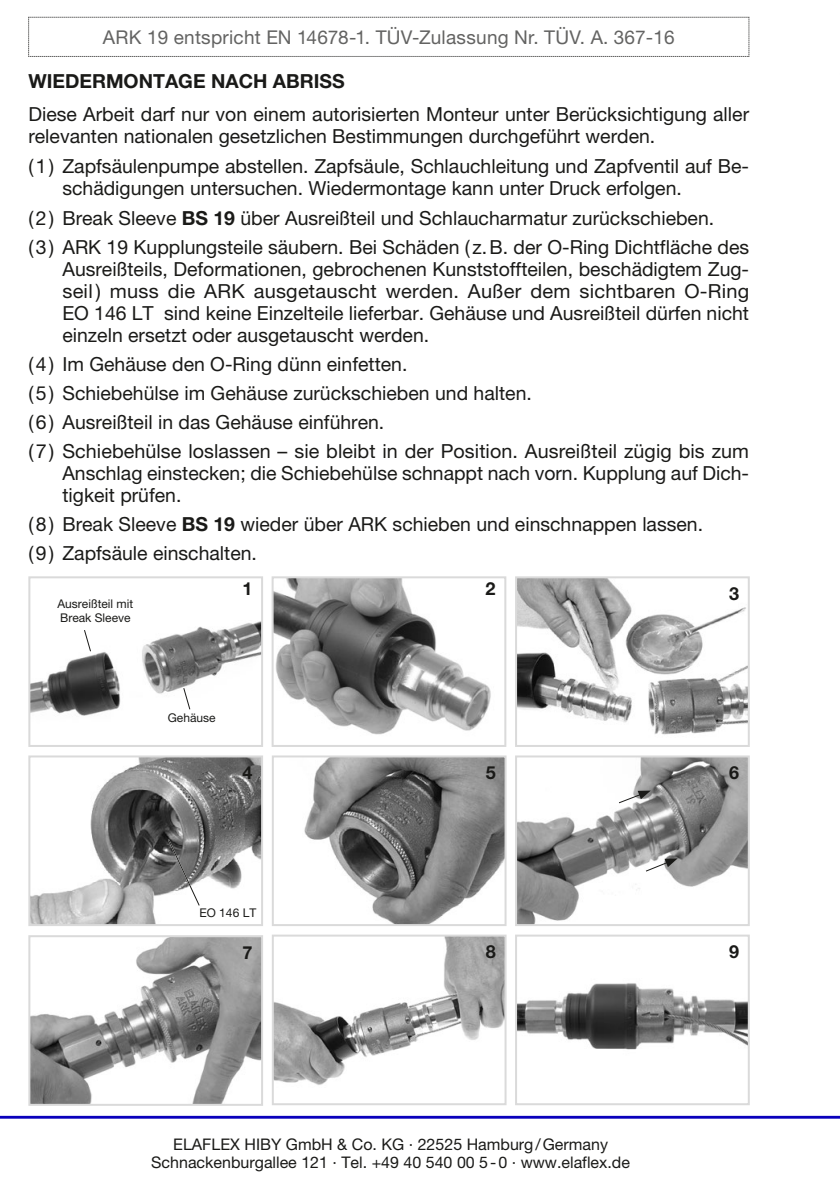
<style>
.page{position:relative;width:840px;height:1191px;background:#fff}
.page>*{position:absolute;margin:0;border:0;box-sizing:border-box;transform-origin:0 0}
.Einzug_abc{font:19.4px/22px "Helvetica Neue LTW1 G";color:#1a1a18;text-align:justify}
.Überschrift{font:19.4px/22px "Helvetica Neue LTW1 G";color:#1a1a18}
.Überschrift-2{font:700 19.4px "Helvetica Neue LTW1 G";color:#1a1a18}
.t1{font:19px "Helvetica Neue LTW1 G";letter-spacing:.01em;color:#636362}
.t2{font:700 18px "Helvetica Neue LTW1 G";color:#1a1a18}
.t3{font:16px/17.8px "Helvetica Neue LTW1 G";color:#1a1a18;text-align:center}
.Überschrift-3{font:12px/14.4px "Helvetica Neue LTW1 G";color:#1a1a18}
.s1{font-weight:700}
</style>
<div class="page">
<hr style="left:0;top:1115px;width:839px;height:3px;background:#0a00bc">
<svg style="left:28px;top:17px;width:721px;height:40px"></svg>
<img style="left:31px;top:621px;width:229px;height:95px">
<div style="left:28px;top:576px;width:235px;height:171px;border:2px solid #dadada"></div>
<img style="left:274px;top:579px;width:217px;height:156px">
<div style="left:271px;top:576px;width:235px;height:171px;border:2px solid #dadada"></div>
<svg style="left:183px;top:687px;width:7px;height:23px"></svg>
<img style="left:517px;top:579px;width:229px;height:156px">
<div style="left:514px;top:576px;width:235px;height:171px;border:2px solid #dadada"></div>
<img style="left:31px;top:758px;width:229px;height:165px">
<div style="left:28px;top:755px;width:235px;height:171px;border:2px solid #dadada"></div>
<img style="left:517px;top:983px;width:229px;height:67px">
<div style="left:514px;top:934px;width:235px;height:171px;border:2px solid #dadada"></div>
<img style="left:275px;top:937px;width:228px;height:148px">
<div style="left:272px;top:934px;width:234px;height:171px;border:2px solid #dadada"></div>
<img style="left:31px;top:938px;width:229px;height:164px">
<div style="left:28px;top:935px;width:235px;height:170px;border:2px solid #dadada"></div>
<img style="left:517px;top:758px;width:229px;height:165px">
<div style="left:514px;top:755px;width:235px;height:171px;border:2px solid #dadada"></div>
<img style="left:304px;top:758px;width:199px;height:165px">
<div style="left:272px;top:755px;width:234px;height:171px;border:2px solid #dadada"></div>
<svg style="left:84px;top:629px;width:7px;height:23px"></svg>
<svg style="left:167px;top:838px;width:34px;height:69px"></svg>
<svg style="left:617px;top:790px;width:33px;height:14px"></svg>
<svg style="left:644px;top:858px;width:33px;height:14px"></svg>
<p class="t1" style="left:103px;top:25px;width:573px">ARK 19 entspricht EN 14678-1. TÜV-Zulassung Nr. TÜV. A. 367-16</p>
<p class="Überschrift-2" style="left:28px;top:69px;width:318px">WIEDERMONTAGE NACH ABRISS</p>
<p class="Überschrift" style="left:28px;top:103px;width:721px">Diese Arbeit darf nur von einem autorisierten Monteur unter Berücksichtigung aller relevanten nationalen gesetzlichen Bestimmungen durchgeführt werden.</p>
<p class="Einzug_abc" style="left:62px;top:155px;width:687px;text-indent:-34px">(1) Zapfsäulenpumpe abstellen. Zapfsäule, Schlauchleitung und Zapfventil auf Be&shy;schädigungen untersuchen. Wiedermontage kann unter Druck erfolgen.</p>
<p class="Einzug_abc" style="left:28px;top:206px;width:687px">(2) Break Sleeve <span class="s1">BS 19</span> über Ausreißteil und Schlaucharmatur zurückschieben.</p>
<p class="Einzug_abc" style="left:62px;top:236px;width:688px;text-indent:-34px">(3) ARK 19 Kupplungsteile säubern. Bei Schäden ( z.B. der O-Ring Dichtfläche des Ausreißteils, Deformationen, gebrochenen Kunststoffteilen, beschädigtem Zug&shy;seil ) muss die ARK ausgetauscht werden. Außer dem sichtbaren O-Ring EO 146 LT sind keine Einzelteile lieferbar. Gehäuse und Ausreißteil dürfen nicht einzeln ersetzt oder ausgetauscht werden.</p>
<p class="Einzug_abc" style="left:28px;top:353px;width:380px">(4) Im Gehäuse den O-Ring dünn einfetten.</p>
<p class="Einzug_abc" style="left:28px;top:382px;width:504px">(5) Schiebehülse im Gehäuse zurückschieben und halten.</p>
<p class="Einzug_abc" style="left:28px;top:411px;width:357px">(6) Ausreißteil in das Gehäuse einführen.</p>
<p class="Einzug_abc" style="left:62px;top:440px;width:687px;text-indent:-34px">(7) Schiebehülse loslassen – sie bleibt in der Position. Ausreißteil zügig bis zum Anschlag einstecken; die Schiebehülse schnappt nach vorn. Kupplung auf Dich&shy;tigkeit prüfen.</p>
<p class="Einzug_abc" style="left:28px;top:513px;width:676px">(8) Break Sleeve <span class="s1">BS 19</span> wieder über ARK schieben und einschnappen lassen.</p>
<p class="Einzug_abc" style="left:28px;top:542px;width:230px">(9) Zapfsäule einschalten.</p>
<p class="Überschrift-3" style="left:57px;top:596px;width:77px">Ausreißteil mit<br>Break Sleeve</p>
<p class="t2" style="left:242px;top:577px;width:12px">1</p>
<p class="t2" style="left:485px;top:577px;width:12px">2</p>
<p class="t2" style="left:728px;top:582px;width:12px">3</p>
<p class="Überschrift-3" style="left:168px;top:710px;width:49px">Gehäuse</p>
<p class="t2" style="left:242px;top:761px;width:12px">4</p>
<p class="t2" style="left:485px;top:761px;width:12px">5</p>
<p class="t2" style="left:728px;top:761px;width:12px">6</p>
<p class="Überschrift-3" style="left:199px;top:905px;width:58px">EO 146 LT</p>
<p class="t2" style="left:242px;top:941px;width:12px">7</p>
<p class="t2" style="left:485px;top:940px;width:12px">8</p>
<p class="t2" style="left:728px;top:940px;width:12px">9</p>
<p class="t3" style="left:151px;top:1135px;width:480px">ELAFLEX HIBY GmbH &amp; Co. KG · 22525 Hamburg / Germany<br>Schnackenburgallee 121 · Tel. +49 40 540 00 5 - 0 · www.elaflex.de</p>
</div>
